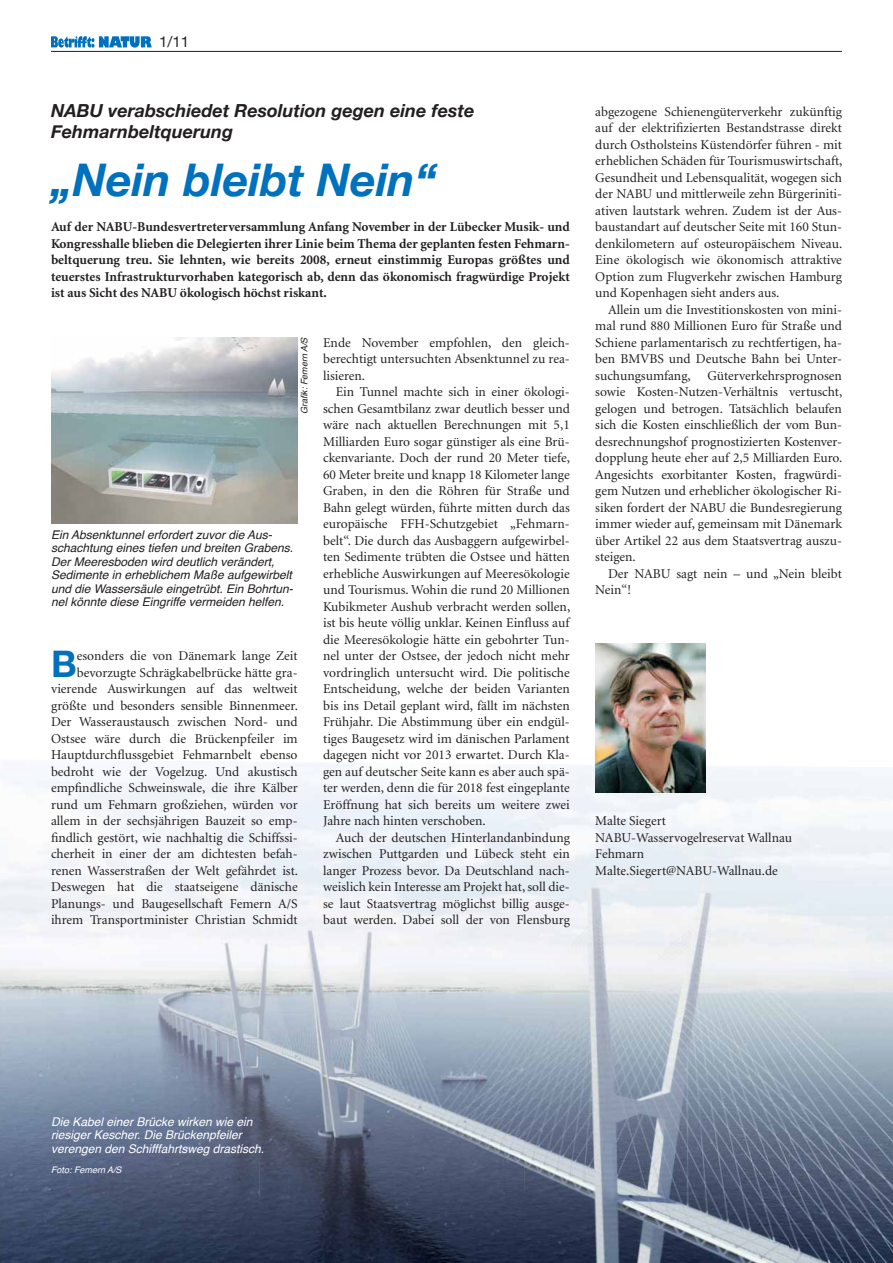
<style>
.page{position:relative;width:893px;height:1263px;background:#fff}
.page>*{position:absolute;margin:0;border:0;box-sizing:border-box;transform-origin:0 0}
.t1{font:italic 700 45px "Helvetica Neue";color:#0071bc}
.t2{font:700 36.6px "Helvetica Neue";color:#0071bc}
.t3{font:italic 700 18px/21.6px "Helvetica Neue";color:#231f20}
.t4{font:15px "Helvetica Neue";color:#231f20}
.t5{font:13.5px/16.5px "Minion";color:#231f20;text-align:justify}
.t6{font:700 13.5px/16.5px "Minion";color:#231f20;text-align:justify}
.t7{font:italic 12px/13.5px "Helvetica";color:#231f20}
.t8{font:italic 12px/13.5px "Helvetica";color:#fff}
.t9{font:italic 9px "Helvetica";color:#231f20}
.t10{font:italic 9px "Helvetica";color:#fff}
</style>
<div class="page">
<svg style="left:51px;top:36px;width:101px;height:12px"></svg>
<hr style="left:51px;top:51px;width:791px;height:1px;background:#231f20">
<img style="left:0;top:771px;width:261px;height:241px">
<img style="left:261px;top:762px;width:265px;height:252px">
<img style="left:526px;top:764px;width:262px;height:252px">
<img style="left:788px;top:769px;width:105px;height:494px">
<img style="left:0;top:1012px;width:261px;height:251px">
<img style="left:258px;top:1014px;width:268px;height:249px">
<img style="left:523px;top:1016px;width:268px;height:247px">
<img style="left:595px;top:643px;width:111px;height:149px">
<img style="left:51px;top:338px;width:247px;height:185px">
<p class="t4" style="left:159px;top:33px;width:32px">1/11</p>
<h3 class="t3" style="left:51px;top:99px;width:425px">NABU verabschiedet Resolution gegen eine feste<br>Fehmarnbeltquerung</h3>
<h1 class="t1" style="left:51px;top:152px;width:387px">„Nein bleibt Nein“</h1>
<p class="t6" style="left:51px;top:220px;width:520px">Auf der NABU-Bundesvertreterversammlung Anfang November in der Lübecker Musik- und Kongresshalle blieben die Delegierten ihrer Linie beim Thema der geplanten festen Fehmarn&shy;beltquerung treu. Sie lehnten, wie bereits 2008, erneut einstimmig Europas größtes und teuerstes Infrastrukturvorhaben kategorisch ab, denn das ökonomisch fragwürdige Projekt ist aus Sicht des NABU ökologisch höchst riskant.</p>
<p class="t9" style="left:300px;top:414px;width:79px;rotate:-90deg">Grafik: Femern A/S</p>
<p class="t7" style="left:51px;top:528px;width:244px">Ein Absenktunnel erfordert zuvor die Aus&shy;schachtung eines tiefen und breiten Grabens.<br>Der Meeresboden wird deutlich verändert, Sedimente in erheblichem Maße aufgewirbelt und die Wassersäule eingetrübt. Ein Bohrtun&shy;nel könnte diese Eingriffe vermeiden helfen.</p>
<h2 class="t2" style="left:51px;top:641px;width:27px">B</h2>
<p class="t5" style="left:51px;top:649px;width:249px;text-align:right">esonders die von Dänemark lange Zeit bevorzugte Schrägkabelbrücke hätte gra&shy;vierende Auswirkungen auf das weltweit größte und besonders sensible Binnenmeer.<br>Der Wasseraustausch zwischen Nord- und Ostsee wäre durch die Brückenpfeiler im Hauptdurchflussgebiet Fehmarnbelt ebenso bedroht wie der Vogelzug. Und akustisch empfindliche Schweinswale, die ihre Kälber rund um Fehmarn großziehen, würden vor allem in der sechsjährigen Bauzeit so emp&shy;findlich gestört, wie nachhaltig die Schiffssi&shy;cherheit in einer der am dichtesten befah&shy;renen Wasserstraßen der Welt gefährdet ist.<br>Deswegen hat die staatseigene dänische Planungs- und Baugesellschaft Femern A/S ihrem Transportminister Christian Schmidt</p>
<p class="t5" style="left:323px;top:335px;width:248px">Ende November empfohlen, den gleich&shy;berechtigt untersuchten Absenktunnel zu rea&shy;lisieren.</p>
<p class="t5" style="left:323px;top:385px;width:249px;text-indent:13px">Ein Tunnel machte sich in einer ökologi&shy;schen Gesamtbilanz zwar deutlich besser und wäre nach aktuellen Berechnungen mit 5,1<br>Milliarden Euro sogar günstiger als eine Brü&shy;ckenvariante. Doch der rund 20 Meter tiefe, 60 Meter breite und knapp 18 Kilometer lange Graben, in den die Röhren für Straße und Bahn gelegt würden, führte mitten durch das europäische FFH-Schutzgebiet „Fehmarn&shy;belt“. Die durch das Ausbaggern aufgewirbel&shy;ten Sedimente trübten die Ostsee und hätten erhebliche Auswirkungen auf Meeresökologie und Tourismus. Wohin die rund 20 Millionen Kubikmeter Aushub verbracht werden sollen, ist bis heute völlig unklar. Keinen Einfluss auf die Meeresökologie hätte ein gebohrter Tun&shy;nel unter der Ostsee, der jedoch nicht mehr vordringlich untersucht wird. Die politische Entscheidung, welche der beiden Varianten bis ins Detail geplant wird, fällt im nächsten Frühjahr. Die Abstimmung über ein endgül&shy;tiges Baugesetz wird im dänischen Parlament dagegen nicht vor 2013 erwartet. Durch Kla&shy;gen auf deutscher Seite kann es aber auch spä&shy;ter werden, denn die für 2018 fest eingeplante Eröffnung hat sich bereits um weitere zwei Jahre nach hinten verschoben.</p>
<p class="t5" style="left:323px;top:830px;width:248px;text-indent:13px">Auch der deutschen Hinterlandanbindung zwischen Puttgarden und Lübeck steht ein langer Prozess bevor. Da Deutschland nach&shy;weislich kein Interesse am Projekt hat, soll die&shy;se laut Staatsvertrag möglichst billig ausge&shy;baut werden. Dabei soll der von Flensburg</p>
<p class="t5" style="left:595px;top:104px;width:249px">abgezogene Schienengüterverkehr zukünftig auf der elektrifizierten Bestandstrasse direkt durch Ostholsteins Küstendörfer führen - mit erheblichen Schäden für Tourismuswirtschaft, Gesundheit und Lebensqualität, wogegen sich der NABU und mittlerweile zehn Bürgeriniti&shy;ativen lautstark wehren. Zudem ist der Aus&shy;baustandart auf deutscher Seite mit 160 Stun&shy;denkilometern auf osteuropäischem Niveau.<br>Eine ökologisch wie ökonomisch attraktive Option zum Flugverkehr zwischen Hamburg und Kopenhagen sieht anders aus.</p>
<p class="t5" style="left:595px;top:302px;width:249px;text-indent:13px">Allein um die Investitionskosten von mini&shy;mal rund 880 Millionen Euro für Straße und Schiene parlamentarisch zu rechtfertigen, ha&shy;ben BMVBS und Deutsche Bahn bei Unter&shy;suchungsumfang, Güterverkehrsprognosen sowie Kosten-Nutzen-Verhältnis vertuscht, gelogen und betrogen. Tatsächlich belaufen sich die Kosten einschließlich der vom Bun&shy;desrechnungshof prognostizierten Kostenver&shy;dopplung heute eher auf 2,5 Milliarden Euro.<br>Angesichts exorbitanter Kosten, fragwürdi&shy;gem Nutzen und erheblicher ökologischer Ri&shy;siken fordert der NABU die Bundesregierung immer wieder auf, gemeinsam mit Dänemark über Artikel 22 aus dem Staatsvertrag auszu&shy;steigen.</p>
<p class="t5" style="left:595px;top:566px;width:248px;text-indent:13px">Der NABU sagt nein – und „Nein bleibt<br>Nein“!</p>
<p class="t5" style="left:595px;top:814px;width:198px;text-align:left">Malte Siegert<br>NABU-Wasservogelreservat Wallnau<br>Fehmarn<br>Malte.Siegert@NABU-Wallnau.de</p>
<p class="t8" style="left:51px;top:1115px;width:215px">Die Kabel einer Brücke wirken wie ein riesiger Kescher. Die Brückenpfeiler verengen den Schifffahrtsweg drastisch.</p>
<p class="t10" style="left:51px;top:1166px;width:72px">Foto: Femern A/S</p>
</div>
